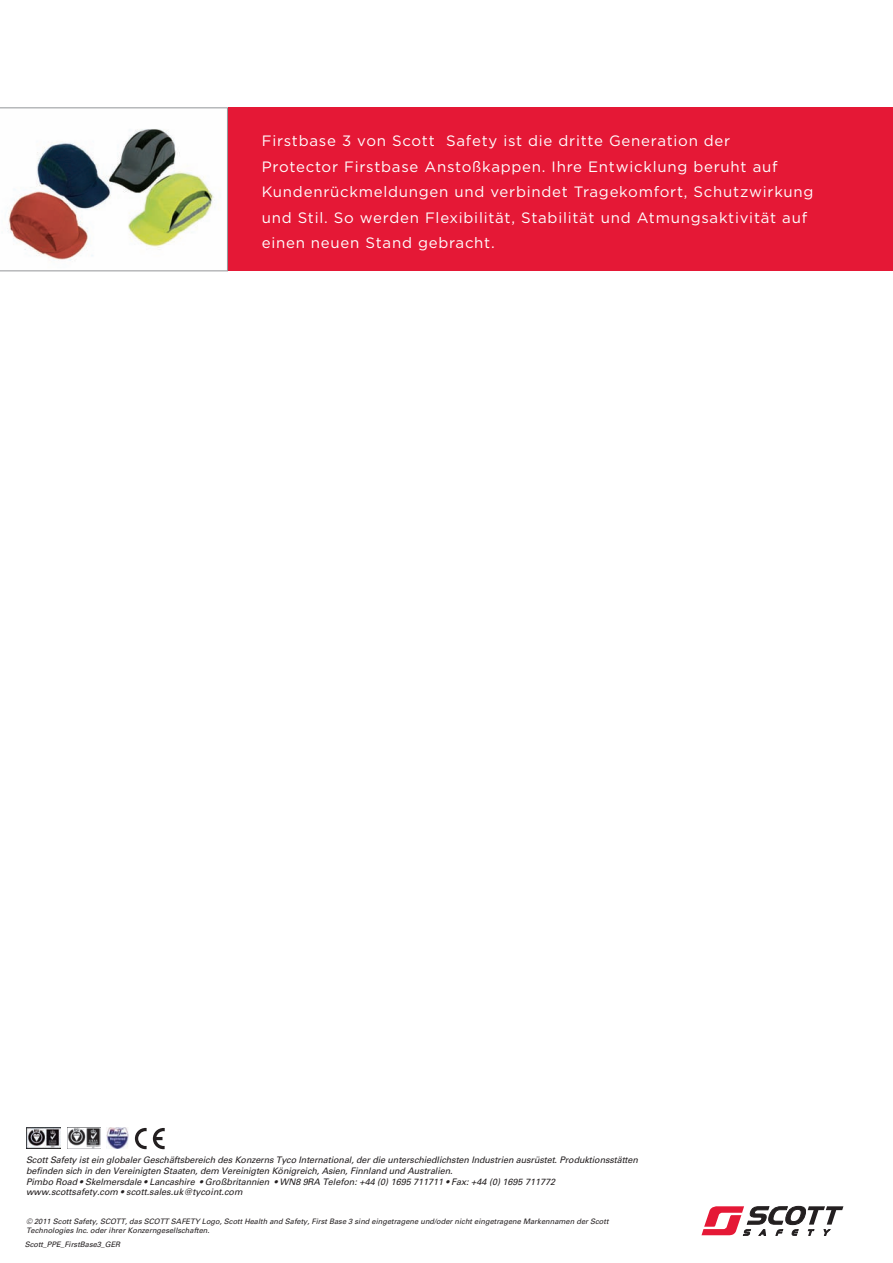
<style>
.page{position:relative;width:893px;height:1263px;background:#fff}
.page>*{position:absolute;margin:0;border:0;box-sizing:border-box;transform-origin:0 0}
.t1{font:15px/25.5px "Gotham";letter-spacing:.05em;color:#fff}
.t2{font:italic 9px/10.8px "Univers";letter-spacing:-.01em;color:#231f20}
.t3{font:italic 7.5px/9px "Univers";color:#231f20}
</style>
<div class="page">
<div style="left:207px;top:108px;width:685px;height:163px;background:#e51836"></div>
<svg style="left:153px;top:1128px;width:12px;height:20px"></svg>
<svg style="left:135px;top:1127px;width:11px;height:21px"></svg>
<img style="left:107px;top:1127px;width:21px;height:21px">
<img style="left:27px;top:1127px;width:34px;height:21px">
<img style="left:67px;top:1127px;width:33px;height:21px">
<svg style="left:701px;top:1205px;width:142px;height:30px"></svg>
<svg style="left:0;top:108px;width:227px;height:163px"></svg>
<p class="t1" style="left:261px;top:128px;width:553px">Firstbase 3 von Scott Safety ist die dritte Generation der<br>Protector Firstbase Anstoßkappen. Ihre Entwicklung beruht auf Kundenrückmeldungen und verbindet Tragekomfort, Schutzwirkung und Stil. So werden Flexibilität, Stabilität und Atmungsaktivität auf einen neuen Stand gebracht.</p>
<p class="t2" style="left:26px;top:1153px;width:613px">Scott Safety ist ein globaler Geschäftsbereich des Konzerns Tyco International, der die unterschiedlichsten Industrien ausrüstet. Produktionsstätten befinden sich in den Vereinigten Staaten, dem Vereinigten Königreich, Asien, Finnland und Australien.<br>Pimbo Road • Skelmersdale • Lancashire • Großbritannien • WN8 9RA Telefon: +44 (0) 1695 711711 • Fax: +44 (0) 1695 711772 www.scottsafety.com • scott.sales.uk@tycoint.com</p>
<p class="t3" style="left:26px;top:1216px;width:583px">© 2011 Scott Safety, SCOTT, das SCOTT SAFETY Logo, Scott Health and Safety, First Base 3 sind eingetragene und/oder nicht eingetragene Markennamen der Scott<br>Technologies Inc. oder ihrer Konzerngesellschaften.</p>
<p class="t3" style="left:25px;top:1239px;width:97px">Scott_PPE_FirstBase3_GER</p>
</div>
